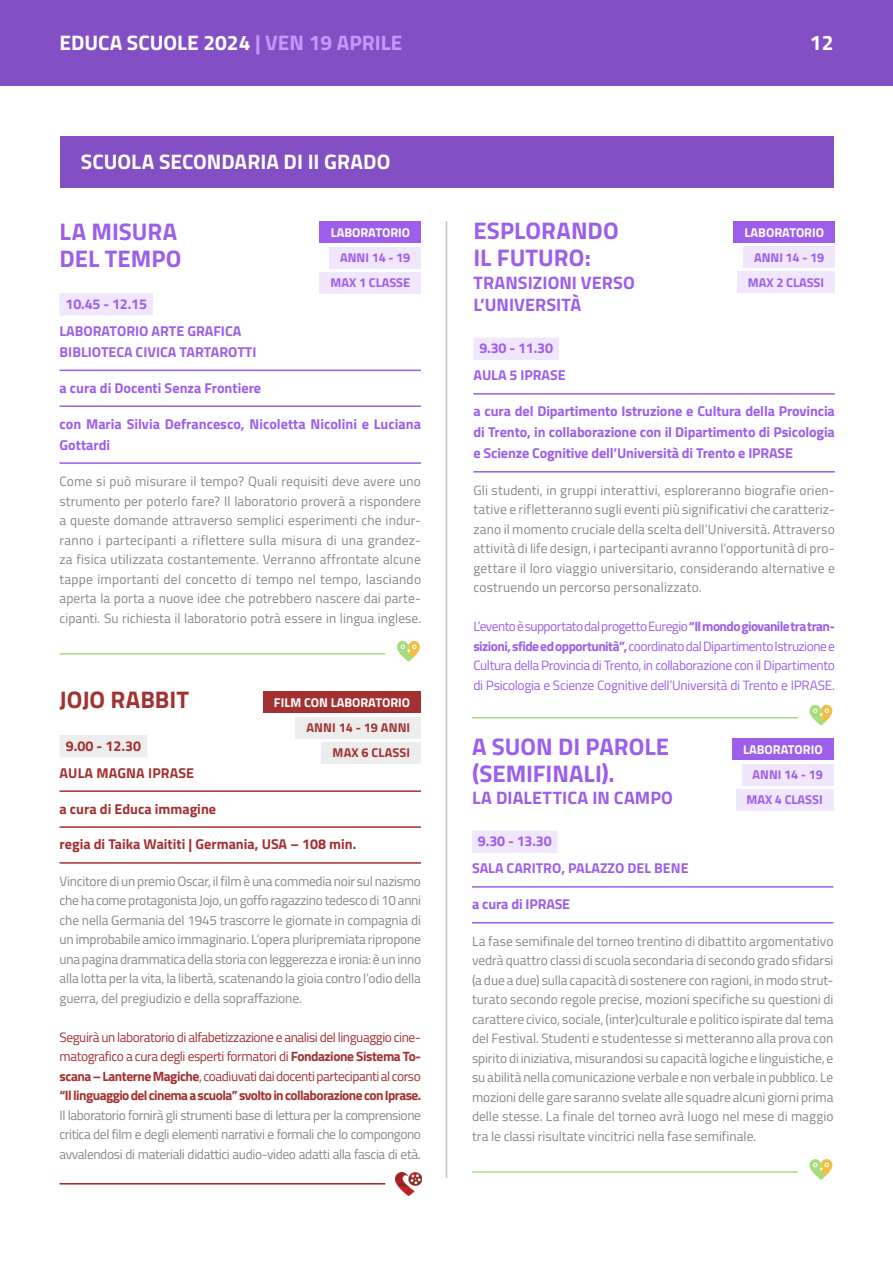
<style>
.page{position:relative;width:893px;height:1263px;background:#fff}
.page>*{position:absolute;margin:0;border:0;box-sizing:border-box;transform-origin:0 0}
.Titolo_evento{font:700 24px "Titillium";color:#9d5eeb}
.Titolo_evento_ED_IMM{font:700 24px "Titillium";color:#a33131}
.t1{font:700 21px "Titillium";color:#fff}
.Sottotitolo{font:700 18px "Titillium";letter-spacing:.005em;color:#9d5eeb}
.Info{font:700 14.25px/27px "Titillium";color:#9d5eeb}
.Info_Educa_Immagine{font:700 14.25px/27px "Titillium";color:#a33131}
.Corpo_testo_eventi{font:13.5px/19.5px "Titillium";color:#878787;text-align:justify}
.Corpo_testo_eventi-2{font:13.5px/19.5px "Titillium";letter-spacing:-.02em;color:#9d5eeb;text-align:justify}
.Tipologia_evento{font:700 12.75px "Titillium";color:#fff}
.BOX_MAX{font:700 12.75px "Titillium";color:#9d5eeb}
.Orario{font:700 12.75px "Titillium";color:#9d5eeb}
.Tipologia_evento_EDUCA_IMMAGINE{font:700 12.75px "Titillium";color:#fff}
.Orario_EDUCA_IMM{font:700 12.75px "Titillium";letter-spacing:.01em;color:#a33131}
.BOX_MAX_ED_IMM{font:700 12.75px "Titillium";letter-spacing:.01em;color:#a33131}
.s1{color:#c59afc}
.s2{color:#a33131}
.s3{font-weight:700;color:#a33131}
.s4{font-weight:700}
</style>
<div class="page">
<div style="left:0;top:0;width:893px;height:85px;background:#834fc4"></div>
<hr style="left:446px;top:221px;width:1px;height:957px;background:#c3c3c3">
<div style="left:60px;top:136px;width:773px;height:51px;background:#834fc4"></div>
<div style="left:60px;top:735px;width:87px;height:22px;background:#ededed"></div>
<hr style="left:60px;top:790px;width:361px;height:2px;background:#a33131">
<hr style="left:60px;top:826px;width:361px;height:2px;background:#a33131">
<hr style="left:60px;top:862px;width:361px;height:2px;background:#a33131">
<hr style="left:60px;top:1183px;width:325px;height:1px;background:#a62221">
<img style="left:395px;top:1172px;width:26px;height:23px">
<div style="left:263px;top:692px;width:158px;height:21px;background:#a33131"></div>
<div style="left:296px;top:717px;width:125px;height:21px;background:#ededed"></div>
<div style="left:322px;top:742px;width:99px;height:21px;background:#ededed"></div>
<div style="left:473px;top:338px;width:86px;height:22px;background:#f0e7fc"></div>
<hr style="left:473px;top:393px;width:362px;height:2px;background:#9d5eeb">
<hr style="left:473px;top:471px;width:362px;height:2px;background:#9d5eeb">
<div style="left:734px;top:221px;width:101px;height:22px;background:#9d5eeb"></div>
<div style="left:743px;top:247px;width:92px;height:21px;background:#f0e7fc"></div>
<div style="left:737px;top:272px;width:98px;height:21px;background:#f0e7fc"></div>
<div style="left:472px;top:831px;width:85px;height:22px;background:#f0e7fc"></div>
<hr style="left:472px;top:886px;width:361px;height:2px;background:#9d5eeb">
<hr style="left:472px;top:922px;width:361px;height:1px;background:#9d5eeb">
<hr style="left:472px;top:1171px;width:326px;height:2px;background:#a4de7d">
<svg style="left:809px;top:1159px;width:23px;height:21px"></svg>
<div style="left:732px;top:739px;width:101px;height:21px;background:#9d5eeb"></div>
<div style="left:742px;top:764px;width:91px;height:21px;background:#f0e7fc"></div>
<div style="left:736px;top:789px;width:97px;height:21px;background:#f0e7fc"></div>
<hr style="left:472px;top:717px;width:326px;height:1px;background:#a4de7d">
<svg style="left:809px;top:705px;width:23px;height:20px"></svg>
<div style="left:60px;top:293px;width:93px;height:23px;background:#f0e7fc"></div>
<hr style="left:60px;top:370px;width:361px;height:1px;background:#9d5eeb">
<hr style="left:60px;top:405px;width:361px;height:2px;background:#9d5eeb">
<hr style="left:60px;top:462px;width:361px;height:2px;background:#9d5eeb">
<hr style="left:60px;top:653px;width:325px;height:2px;background:#a4de7d">
<svg style="left:397px;top:641px;width:23px;height:21px"></svg>
<div style="left:320px;top:222px;width:101px;height:21px;background:#9d5eeb"></div>
<div style="left:329px;top:247px;width:92px;height:21px;background:#f0e7fc"></div>
<div style="left:320px;top:272px;width:101px;height:21px;background:#f0e7fc"></div>
<h2 class="t1" style="left:60px;top:26px;width:344px">EDUCA SCUOLE 2024 <span class="s1">| VEN 19 APRILE</span></h2>
<h2 class="t1" style="left:810px;top:26px;width:25px">12</h2>
<p class="t1" style="left:81px;top:145px;width:311px">SCUOLA SECONDARIA DI II GRADO</p>
<p class="Titolo_evento" style="left:60px;top:213px;width:119px">LA MISURA</p>
<p class="Titolo_evento" style="left:60px;top:240px;width:123px">DEL TEMPO</p>
<p class="Info" style="left:60px;top:290px;width:183px;text-indent:6px">10.45 - 12.15<br>LABORATORIO ARTE GRAFICA</p>
<p class="Info" style="left:60px;top:338px;width:198px">BIBLIOTECA CIVICA TARTAROTTI</p>
<p class="Info" style="left:60px;top:373px;width:203px">a cura di Docenti Senza Frontiere</p>
<p class="Info" style="left:60px;top:412px;width:363px;line-height:21px">con Maria Silvia Defrancesco, Nicoletta Nicolini e Luciana<br>Gottardi</p>
<p class="Corpo_testo_eventi" style="left:60px;top:471px;width:363px">Come si può misurare il tempo? Quali requisiti deve avere uno strumento per poterlo fare? Il laboratorio proverà a rispondere a queste domande attraverso semplici esperimenti che indur&shy;ranno i partecipanti a riflettere sulla misura di una grandez&shy;za fisica utilizzata costantemente. Verranno affrontate alcune tappe importanti del concetto di tempo nel tempo, lasciando aperta la porta a nuove idee che potrebbero nascere dai parte&shy;cipanti. Su richiesta il laboratorio potrà essere in lingua inglese.</p>
<p class="Tipologia_evento" style="left:331px;top:223px;width:81px">LABORATORIO</p>
<p class="Orario" style="left:340px;top:248px;width:72px">ANNI 14 - 19</p>
<p class="BOX_MAX" style="left:331px;top:273px;width:81px">MAX 1 CLASSE</p>
<p class="Titolo_evento_ED_IMM" style="left:60px;top:682px;width:131px">JOJO RABBIT</p>
<p class="Info_Educa_Immagine" style="left:60px;top:731px;width:136px;text-indent:6px">9.00 - 12.30<br>AULA MAGNA IPRASE</p>
<p class="Info_Educa_Immagine" style="left:60px;top:794px;width:158px">a cura di Educa immagine</p>
<p class="Info_Educa_Immagine" style="left:60px;top:830px;width:298px">regia di Taika Waititi | Germania, USA – 108 min.</p>
<p class="Corpo_testo_eventi" style="left:60px;top:871px;width:363px">Vincitore di un premio Oscar, il film è una commedia noir sul nazismo che ha come protagonista Jojo, un goffo ragazzino tedesco di 10 anni che nella Germania del 1945 trascorre le giornate in compagnia di un improbabile amico immaginario. L’opera pluripremiata ripropone una pagina drammatica della storia con leggerezza e ironia: è un inno alla lotta per la vita, la libertà, scatenando la gioia contro l’odio della guerra, del pregiudizio e della sopraffazione.</p>
<p class="Corpo_testo_eventi" style="left:60px;top:1027px;width:363px"><span class="s2">Seguirà un laboratorio di alfabetizzazione e analisi del linguaggio cine&shy;matografico a cura degli esperti formatori di</span> <span class="s3">Fondazione Sistema To&shy;scana – Lanterne Magiche</span><span class="s2">, coadiuvati dai docenti partecipanti al corso </span><span class="s3">“Il linguaggio del cinema a scuola” svolto in collaborazione con Iprase.<br></span>Il laboratorio fornirà gli strumenti base di lettura per la comprensione critica del film e degli elementi narrativi e formali che lo compongono avvalendosi di materiali didattici audio-video adatti alla fascia di età.</p>
<p class="Tipologia_evento_EDUCA_IMMAGINE" style="left:274px;top:693px;width:138px">FILM CON LABORATORIO</p>
<p class="Orario_EDUCA_IMM" style="left:306px;top:718px;width:105px">ANNI 14 - 19 ANNI</p>
<p class="BOX_MAX_ED_IMM" style="left:333px;top:743px;width:79px">MAX 6 CLASSI</p>
<p class="Titolo_evento" style="left:474px;top:212px;width:147px">ESPLORANDO</p>
<p class="Titolo_evento" style="left:474px;top:239px;width:119px">IL FUTURO:</p>
<p class="Sottotitolo" style="left:473px;top:269px;width:163px">TRANSIZIONI VERSO</p>
<p class="Sottotitolo" style="left:473px;top:291px;width:109px">L’UNIVERSITÀ</p>
<p class="Info" style="left:473px;top:334px;width:94px;text-align:center">9.30 - 11.30<br>AULA 5 IPRASE</p>
<p class="Info" style="left:473px;top:400px;width:363px;line-height:21px;text-align:justify">a cura del Dipartimento Istruzione e Cultura della Provincia di Trento, in collaborazione con il Dipartimento di Psicologia e Scienze Cognitive dell’Università di Trento e IPRASE</p>
<p class="Corpo_testo_eventi" style="left:473px;top:480px;width:363px">Gli studenti, in gruppi interattivi, esploreranno biografie orien&shy;tative e rifletteranno sugli eventi più significativi che caratteriz&shy;zano il momento cruciale della scelta dell’Università. Attraverso attività di life design, i partecipanti avranno l’opportunità di pro&shy;gettare il loro viaggio universitario, considerando alternative e costruendo un percorso personalizzato.</p>
<p class="Corpo_testo_eventi-2" style="left:473px;top:616px;width:363px">L’evento è supportato dal progetto Euregio <span class="s4">“Il mondo giovanile tra tran&shy;sizioni, sfide ed opportunità”,</span> coordinato dal Dipartimento Istruzione e Cultura della Provincia di Trento, in collaborazione con il Dipartimento di Psicologia e Scienze Cognitive dell’Università di Trento e IPRASE.</p>
<p class="Tipologia_evento" style="left:745px;top:222px;width:81px">LABORATORIO</p>
<p class="Orario" style="left:754px;top:247px;width:72px">ANNI 14 - 19</p>
<p class="BOX_MAX" style="left:748px;top:273px;width:78px">MAX 2 CLASSI</p>
<p class="Titolo_evento" style="left:472px;top:728px;width:199px">A SUON DI PAROLE</p>
<p class="Titolo_evento" style="left:472px;top:755px;width:144px">(SEMIFINALI).</p>
<p class="Sottotitolo" style="left:472px;top:784px;width:202px">LA DIALETTICA IN CAMPO</p>
<p class="Info" style="left:472px;top:827px;width:218px;text-indent:6px">9.30 - 13.30<br>SALA CARITRO, PALAZZO DEL BENE</p>
<p class="Info" style="left:472px;top:890px;width:100px">a cura di IPRASE</p>
<p class="Corpo_testo_eventi" style="left:472px;top:931px;width:363px">La fase semifinale del torneo trentino di dibattito argomentativo vedrà quattro classi di scuola secondaria di secondo grado sfidarsi (a due a due) sulla capacità di sostenere con ragioni, in modo strut&shy;turato secondo regole precise, mozioni specifiche su questioni di carattere civico, sociale, (inter)culturale e politico ispirate dal tema del Festival. Studenti e studentesse si metteranno alla prova con spirito di iniziativa, misurandosi su capacità logiche e linguistiche, e su abilità nella comunicazione verbale e non verbale in pubblico. Le mozioni delle gare saranno svelate alle squadre alcuni giorni prima delle stesse. La finale del torneo avrà luogo nel mese di maggio tra le classi risultate vincitrici nella fase semifinale.</p>
<p class="Tipologia_evento" style="left:743px;top:739px;width:81px">LABORATORIO</p>
<p class="Orario" style="left:753px;top:765px;width:72px">ANNI 14 - 19</p>
<p class="BOX_MAX" style="left:746px;top:790px;width:78px">MAX 4 CLASSI</p>
</div>
